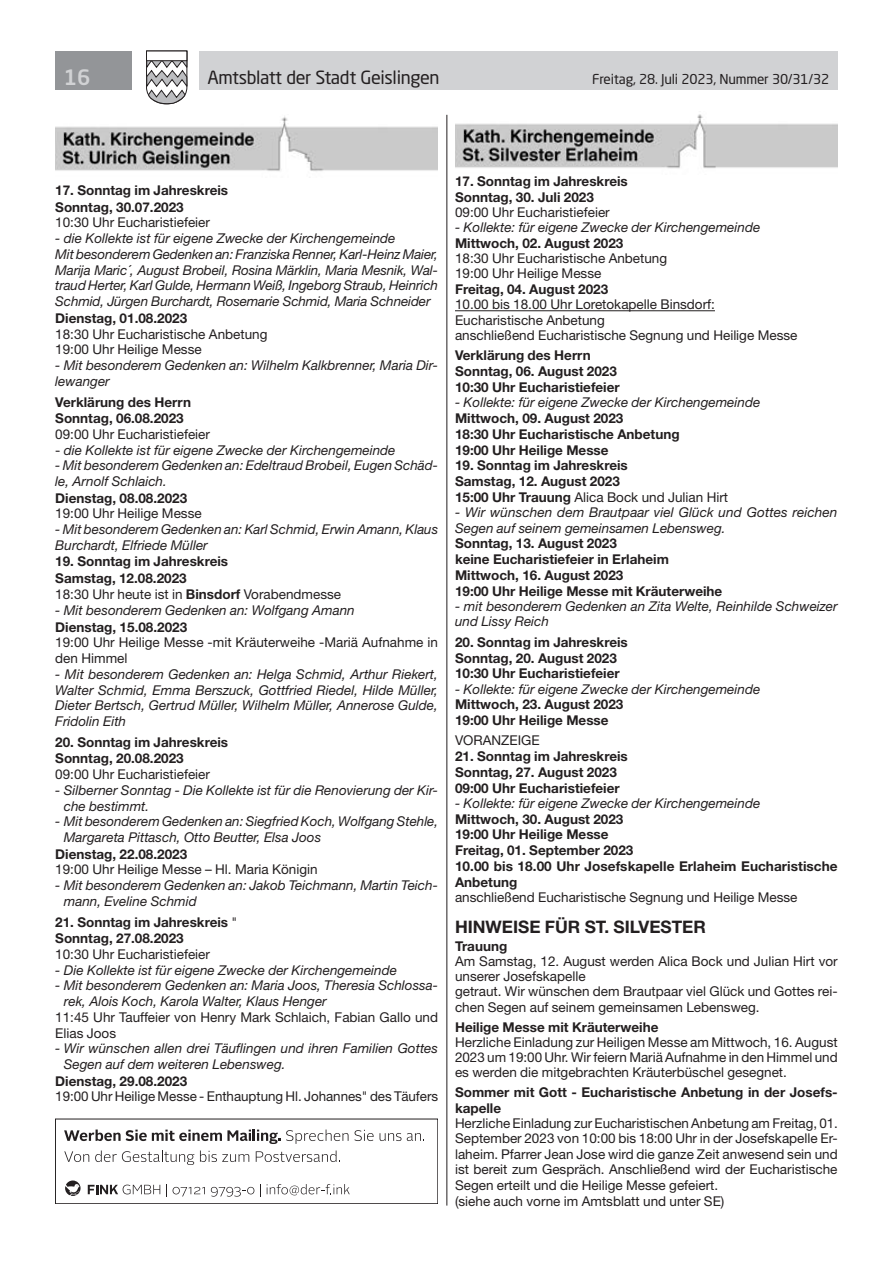
<style>
.page{position:relative;width:893px;height:1263px;background:#fff}
.page>*{position:absolute;margin:0;border:0;box-sizing:border-box;transform-origin:0 0}
.t1{font:500 21px "Neo Sans Std";color:#d1d2d4}
.t2{font:18px "Neo Sans Std";letter-spacing:-.02em;color:#231f20}
.t3{font:700 17.25px "Helvetica Neue LT Std";color:#231f20}
.t4{font:italic 13.5px/15.8px "Helvetica Neue LT Std";color:#231f20}
.t5{font:13.5px/15.1px "Helvetica Neue LT Std";color:#231f20}
.t6{font:700 13.5px/15.9px "Helvetica Neue LT Std";color:#231f20}
.t7{font:13.5px "Neo Sans Std";letter-spacing:-.015em;color:#231f20}
.s1{font-style:normal}
.s2{font-weight:400}
</style>
<div class="page">
<div style="left:199px;top:51px;width:639px;height:38px;background:#d1d2d4"></div>
<div style="left:55px;top:51px;width:77px;height:38px;background:#939598"></div>
<svg style="left:146px;top:50px;width:42px;height:55px"></svg>
<div style="left:146px;top:51px;width:41px;height:10px;background:#fff;border:1px solid #231f20"></div>
<hr style="left:446px;top:115px;width:1px;height:1090px;background:#231f20">
<img style="left:55px;top:116px;width:383px;height:56px">
<hr style="left:455px;top:310px;width:260px;height:1px;background:#231f20">
<img style="left:455px;top:114px;width:383px;height:55px">
<div style="left:55px;top:1119px;width:383px;height:85px;border:1px solid #231f20"></div>
<svg style="left:64px;top:1129px;width:284px;height:15px"></svg>
<svg style="left:354px;top:1130px;width:20px;height:11px"></svg>
<svg style="left:380px;top:1133px;width:21px;height:8px"></svg>
<svg style="left:407px;top:1133px;width:17px;height:8px"></svg>
<svg style="left:64px;top:1151px;width:25px;height:11px"></svg>
<svg style="left:95px;top:1150px;width:99px;height:15px"></svg>
<svg style="left:200px;top:1150px;width:49px;height:12px"></svg>
<svg style="left:256px;top:1150px;width:84px;height:12px"></svg>
<svg style="left:88px;top:1184px;width:72px;height:10px"></svg>
<svg style="left:166px;top:1184px;width:1px;height:13px"></svg>
<svg style="left:173px;top:1187px;width:32px;height:9px"></svg>
<svg style="left:211px;top:1187px;width:43px;height:9px"></svg>
<svg style="left:260px;top:1184px;width:1px;height:13px"></svg>
<svg style="left:267px;top:1184px;width:83px;height:11px"></svg>
<svg style="left:65px;top:1180px;width:16px;height:16px"></svg>
<h1 class="t1" style="left:64px;top:64px;width:28px">16</h1>
<h2 class="t2" style="left:207px;top:66px;width:234px">Amtsblatt der Stadt Geislingen</h2>
<p class="t7" style="left:592px;top:71px;width:238px">Freitag, 28. Juli 2023, Nummer 30/31/32</p>
<p class="t6" style="left:55px;top:182px;width:174px;line-height:16.5px">17. Sonntag im Jahreskreis<br>Sonntag, 30.07.2023</p>
<p class="t5" style="left:55px;top:215px;width:156px">10:30 Uhr Eucharistiefeier</p>
<p class="t4" style="left:55px;top:230px;width:384px">- die Kollekte ist für eigene Zwecke der Kirchengemeinde<br>Mit besonderem Gedenken an: Franziska Renner, Karl-Heinz Maier, Marija Maric´, August Brobeil, Rosina Märklin, Maria Mesnik, Wal&shy;traud Herter, Karl Gulde, Hermann Weiß, Ingeborg Straub, Heinrich Schmid, Jürgen Burchardt, Rosemarie Schmid, Maria Schneider</p>
<p class="t6" style="left:55px;top:310px;width:133px">Dienstag, 01.08.2023</p>
<p class="t5" style="left:55px;top:326px;width:214px;line-height:15.8px">18:30 Uhr Eucharistische Anbetung<br>19:00 Uhr Heilige Messe</p>
<p class="t4" style="left:55px;top:357px;width:384px">- Mit besonderem Gedenken an: Wilhelm Kalkbrenner, Maria Dir&shy;lewanger</p>
<p class="t6" style="left:55px;top:393px;width:137px;line-height:16.5px">Verklärung des Herrn<br>Sonntag, 06.08.2023</p>
<p class="t5" style="left:55px;top:426px;width:156px">09:00 Uhr Eucharistiefeier</p>
<p class="t4" style="left:55px;top:442px;width:342px"><span class="s1">-</span> die Kollekte ist für eigene Zwecke der Kirchengemeinde</p>
<p class="t4" style="left:55px;top:457px;width:384px">- Mit besonderem Gedenken an: Edeltraud Brobeil, Eugen Schäd&shy;le, Arnolf Schlaich.</p>
<p class="t6" style="left:55px;top:489px;width:133px">Dienstag, 08.08.2023</p>
<p class="t5" style="left:55px;top:506px;width:148px">19:00 Uhr Heilige Messe</p>
<p class="t4" style="left:55px;top:521px;width:384px">- Mit besonderem Gedenken an: Karl Schmid, Erwin Amann, Klaus<br>Burchardt, Elfriede Müller</p>
<p class="t6" style="left:55px;top:553px;width:287px;line-height:16.5px">19. Sonntag im Jahreskreis<br>Samstag, 12.08.2023<br><span class="s2">18:30 Uhr heute ist in</span> Binsdorf <span class="s2">Vorabendmesse</span></p>
<p class="t4" style="left:55px;top:602px;width:301px">- Mit besonderem Gedenken an: Wolfgang Amann</p>
<p class="t6" style="left:55px;top:618px;width:133px">Dienstag, 15.08.2023</p>
<p class="t5" style="left:55px;top:634px;width:384px;line-height:15.8px">19:00 Uhr Heilige Messe -mit Kräuterweihe -Mariä Aufnahme in den Himmel</p>
<p class="t4" style="left:55px;top:666px;width:384px;text-align:justify">- Mit besonderem Gedenken an: Helga Schmid, Arthur Riekert, Walter Schmid, Emma Berszuck, Gottfried Riedel, Hilde Müller, Dieter Bertsch, Gertrud Müller, Wilhelm Müller, Annerose Gulde, Fridolin Eith</p>
<p class="t6" style="left:55px;top:733px;width:174px;line-height:16.5px">20. Sonntag im Jahreskreis<br>Sonntag, 20.08.2023</p>
<p class="t5" style="left:55px;top:766px;width:156px">09:00 Uhr Eucharistiefeier</p>
<p class="t4" style="left:64px;top:782px;width:376px;text-indent:-9px">- Silberner Sonntag - Die Kollekte ist für die Renovierung der Kir&shy;che bestimmt.</p>
<p class="t4" style="left:64px;top:813px;width:376px;text-indent:-9px">- Mit besonderem Gedenken an: Siegfried Koch, Wolfgang Stehle,<br>Margareta Pittasch, Otto Beutter, Elsa Joos</p>
<p class="t6" style="left:55px;top:845px;width:133px">Dienstag, 22.08.2023</p>
<p class="t5" style="left:55px;top:862px;width:264px">19:00 Uhr Heilige Messe – Hl. Maria Königin</p>
<p class="t4" style="left:64px;top:877px;width:376px;text-indent:-9px">- Mit besonderem Gedenken an: Jakob Teichmann, Martin Teich&shy;mann, Eveline Schmid</p>
<p class="t6" style="left:55px;top:913px;width:184px;line-height:16.5px">21. Sonntag im Jahreskreis <span class="s2">"<br></span>Sonntag, 27.08.2023</p>
<p class="t5" style="left:55px;top:946px;width:156px">10:30 Uhr Eucharistiefeier</p>
<p class="t4" style="left:55px;top:962px;width:343px">- Die Kollekte ist für eigene Zwecke der Kirchengemeinde</p>
<p class="t4" style="left:64px;top:977px;width:376px;text-indent:-9px">- Mit besonderem Gedenken an: Maria Joos, Theresia Schlossa&shy;rek, Alois Koch, Karola Walter, Klaus Henger</p>
<p class="t5" style="left:55px;top:1009px;width:384px;line-height:15.8px">11:45 Uhr Tauffeier von Henry Mark Schlaich, Fabian Gallo und<br>Elias Joos</p>
<p class="t4" style="left:64px;top:1040px;width:376px;text-indent:-9px">- Wir wünschen allen drei Täuflingen und ihren Familien Gottes<br>Segen auf dem weiteren Lebensweg.</p>
<p class="t6" style="left:55px;top:1072px;width:133px">Dienstag, 29.08.2023</p>
<p class="t5" style="left:55px;top:1089px;width:384px">19:00 Uhr Heilige Messe - Enthauptung Hl. Johannes" des Täufers</p>
<p class="t6" style="left:455px;top:173px;width:174px">17. Sonntag im Jahreskreis<br>Sonntag, 30. Juli 2023</p>
<p class="t5" style="left:455px;top:204px;width:156px">09:00 Uhr Eucharistiefeier</p>
<p class="t4" style="left:455px;top:219px;width:307px">- Kollekte: für eigene Zwecke der Kirchengemeinde</p>
<p class="t6" style="left:455px;top:235px;width:170px">Mittwoch, 02. August 2023</p>
<p class="t5" style="left:455px;top:251px;width:214px">18:30 Uhr Eucharistische Anbetung<br>19:00 Uhr Heilige Messe</p>
<p class="t6" style="left:455px;top:281px;width:155px">Freitag, 04. August 2023</p>
<p class="t5" style="left:455px;top:297px;width:344px">10.00 bis 18.00 Uhr Loretokapelle Binsdorf:<br>Eucharistische Anbetung<br>anschließend Eucharistische Segnung und Heilige Messe</p>
<p class="t6" style="left:455px;top:347px;width:166px">Verklärung des Herrn<br>Sonntag, 06. August 2023<br>10:30 Uhr Eucharistiefeier</p>
<p class="t4" style="left:455px;top:394px;width:307px">- Kollekte: für eigene Zwecke der Kirchengemeinde</p>
<p class="t6" style="left:455px;top:410px;width:226px">Mittwoch, 09. August 2023<br>18:30 Uhr Eucharistische Anbetung<br>19:00 Uhr Heilige Messe</p>
<p class="t6" style="left:455px;top:457px;width:275px">19. Sonntag im Jahreskreis<br>Samstag, 12. August 2023<br>15:00 Uhr Trauung <span class="s2">Alica Bock und Julian Hirt</span></p>
<p class="t4" style="left:455px;top:505px;width:384px;line-height:15.1px">- Wir wünschen dem Brautpaar viel Glück und Gottes reichen<br>Segen auf seinem gemeinsamen Lebensweg.</p>
<p class="t6" style="left:455px;top:535px;width:269px">Sonntag, 13. August 2023<br>keine Eucharistiefeier in Erlaheim<br>Mittwoch, 16. August 2023<br>19:00 Uhr Heilige Messe mit Kräuterweihe</p>
<p class="t4" style="left:455px;top:599px;width:384px;line-height:15.1px">- mit besonderem Gedenken an Zita Welte, Reinhilde Schweizer und Lissy Reich</p>
<p class="t6" style="left:455px;top:633px;width:174px">20. Sonntag im Jahreskreis<br>Sonntag, 20. August 2023<br>10:30 Uhr Eucharistiefeier</p>
<p class="t4" style="left:455px;top:681px;width:307px">- Kollekte: für eigene Zwecke der Kirchengemeinde</p>
<p class="t6" style="left:455px;top:696px;width:170px">Mittwoch, 23. August 2023<br>19:00 Uhr Heilige Messe</p>
<p class="t5" style="left:455px;top:732px;width:86px">VORANZEIGE</p>
<p class="t6" style="left:455px;top:748px;width:174px">21. Sonntag im Jahreskreis<br>Sonntag, 27. August 2023<br>09:00 Uhr Eucharistiefeier</p>
<p class="t4" style="left:455px;top:795px;width:307px">- Kollekte: für eigene Zwecke der Kirchengemeinde</p>
<p class="t6" style="left:455px;top:810px;width:384px">Mittwoch, 30. August 2023<br>19:00 Uhr Heilige Messe<br>Freitag, 01. September 2023<br>10.00 bis 18.00 Uhr Josefskapelle Erlaheim Eucharistische<br>Anbetung</p>
<p class="t5" style="left:455px;top:890px;width:344px">anschließend Eucharistische Segnung und Heilige Messe</p>
<p class="t3" style="left:455px;top:916px;width:252px">HINWEISE FÜR ST. SILVESTER</p>
<p class="t6" style="left:455px;top:938px;width:54px">Trauung</p>
<p class="t5" style="left:455px;top:953px;width:384px">Am Samstag, 12. August werden Alica Bock und Julian Hirt vor unserer Josefskapelle<br>getraut. Wir wünschen dem Brautpaar viel Glück und Gottes rei&shy;chen Segen auf seinem gemeinsamen Lebensweg.</p>
<p class="t6" style="left:455px;top:1018px;width:205px">Heilige Messe mit Kräuterweihe</p>
<p class="t5" style="left:455px;top:1034px;width:384px;text-align:justify">Herzliche Einladung zur Heiligen Messe am Mittwoch, 16. August 2023 um 19:00 Uhr. Wir feiern Mariä Aufnahme in den Himmel und es werden die mitgebrachten Kräuterbüschel gesegnet.</p>
<p class="t6" style="left:455px;top:1084px;width:384px">Sommer mit Gott - Eucharistische Anbetung in der Josefs&shy;kapelle</p>
<p class="t5" style="left:455px;top:1115px;width:384px">Herzliche Einladung zur Eucharistischen Anbetung am Freitag, 01.<br>September 2023 von 10:00 bis 18:00 Uhr in der Josefskapelle Er&shy;laheim. Pfarrer Jean Jose wird die ganze Zeit anwesend sein und ist bereit zum Gespräch. Anschließend wird der Eucharistische Segen erteilt und die Heilige Messe gefeiert.<br>(siehe auch vorne im Amtsblatt und unter SE)</p>
</div>
